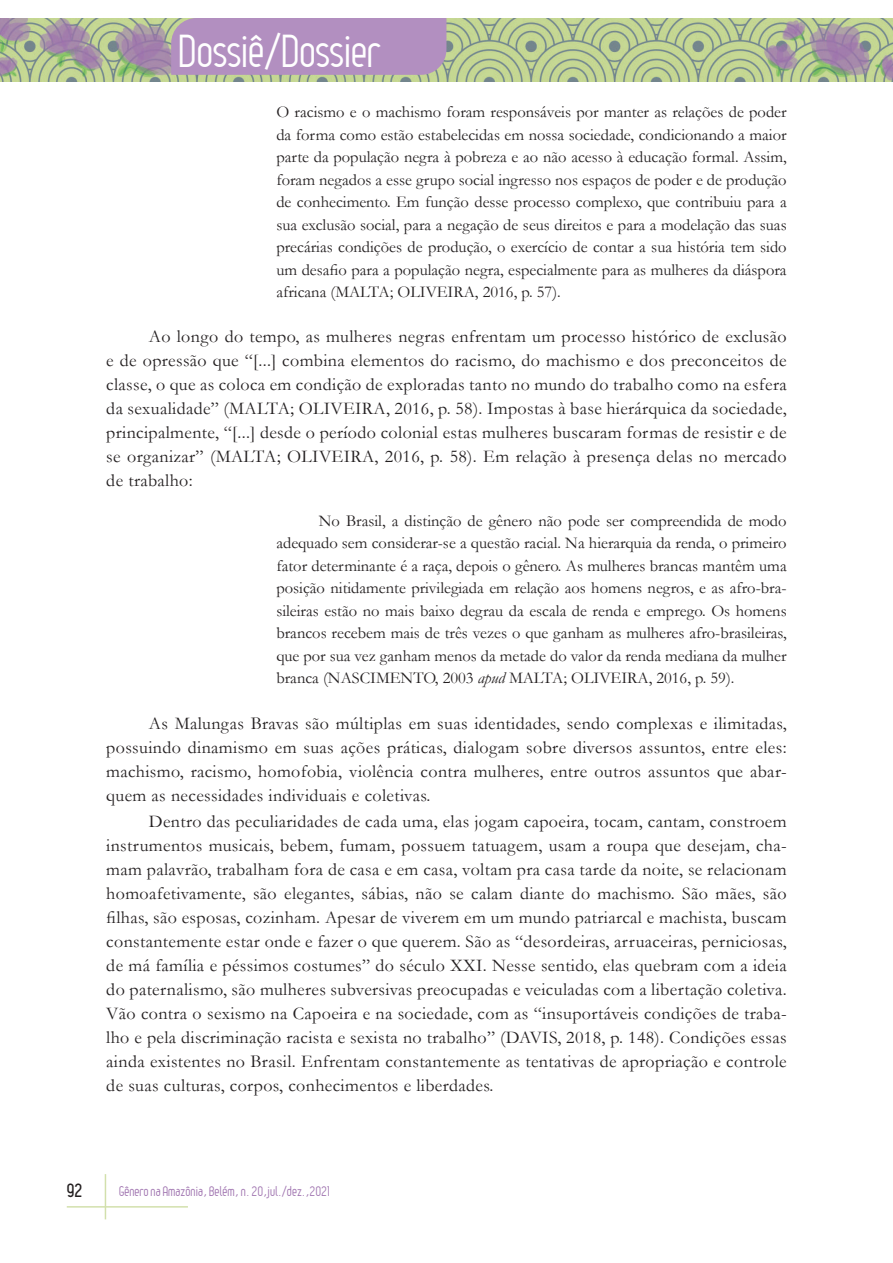
<style>
.page{position:relative;width:893px;height:1263px;background:#fff}
.page>*{position:absolute;margin:0;border:0;box-sizing:border-box;transform-origin:0 0}
.t1{font:45px "Leger";letter-spacing:-.01em;color:#fff}
.Texto{font:18px/24px "Garamond";letter-spacing:.02em;color:#231f20;text-align:justify}
.t2{font:700 18px "Leger";color:#231f20}
.Citação{font:16.5px/22.5px "Garamond";color:#231f20;text-align:justify}
.t3{font:13.5px "Leger";color:#9f73af}
.s1{font-style:italic}
</style>
<div class="page">
<hr style="left:105px;top:1174px;width:1px;height:45px;background:#d2e0ac">
<hr style="left:67px;top:1206px;width:121px;height:1px;background:#d2e0ac">
<img style="left:0;top:18px;width:893px;height:64px">
<div style="left:171px;top:18px;width:275px;height:57px;background:#b28fc0"></div>
<p class="t1" style="left:179px;top:26px;width:203px">Dossiê/Dossier</p>
<p class="Citação" style="left:276px;top:100px;width:512px">O racismo e o machismo foram responsáveis por manter as relações de poder da forma como estão estabelecidas em nossa sociedade, condicionando a maior parte da população negra à pobreza e ao não acesso à educação formal. Assim, foram negados a esse grupo social ingresso nos espaços de poder e de produção de conhecimento. Em função desse processo complexo, que contribuiu para a sua exclusão social, para a negação de seus direitos e para a modelação das suas precárias condições de produção, o exercício de contar a sua história tem sido um desafio para a população negra, especialmente para as mulheres da diáspora africana (MALTA; OLIVEIRA, 2016, p. 57).</p>
<p class="Texto" style="left:106px;top:324px;width:682px;text-indent:43px">Ao longo do tempo, as mulheres negras enfrentam um processo histórico de exclusão e de opressão que “[...] combina elementos do racismo, do machismo e dos preconceitos de classe, o que as coloca em condição de exploradas tanto no mundo do trabalho como na esfera da sexualidade” (MALTA; OLIVEIRA, 2016, p. 58). Impostas à base hierárquica da sociedade, principalmente, “[...] desde o período colonial estas mulheres buscaram formas de resistir e de se organizar” (MALTA; OLIVEIRA, 2016, p. 58). Em relação à presença delas no mercado de trabalho:</p>
<p class="Citação" style="left:276px;top:509px;width:512px;text-indent:43px">No Brasil, a distinção de gênero não pode ser compreendida de modo adequado sem considerar-se a questão racial. Na hierarquia da renda, o primeiro fator determinante é a raça, depois o gênero. As mulheres brancas mantêm uma posição nitidamente privilegiada em relação aos homens negros, e as afro-bra&shy;sileiras estão no mais baixo degrau da escala de renda e emprego. Os homens brancos recebem mais de três vezes o que ganham as mulheres afro-brasileiras, que por sua vez ganham menos da metade do valor da renda mediana da mulher branca (NASCIMENTO, 2003 <span class="s1">apud</span> MALTA; OLIVEIRA, 2016, p. 59).</p>
<p class="Texto" style="left:106px;top:711px;width:682px;text-indent:43px">As Malungas Bravas são múltiplas em suas identidades, sendo complexas e ilimitadas, possuindo dinamismo em suas ações práticas, dialogam sobre diversos assuntos, entre eles: machismo, racismo, homofobia, violência contra mulheres, entre outros assuntos que abar&shy;quem as necessidades individuais e coletivas.</p>
<p class="Texto" style="left:106px;top:809px;width:682px;text-indent:43px">Dentro das peculiaridades de cada uma, elas jogam capoeira, tocam, cantam, constroem instrumentos musicais, bebem, fumam, possuem tatuagem, usam a roupa que desejam, cha&shy;mam palavrão, trabalham fora de casa e em casa, voltam pra casa tarde da noite, se relacionam homoafetivamente, são elegantes, sábias, não se calam diante do machismo. São mães, são filhas, são esposas, cozinham. Apesar de viverem em um mundo patriarcal e machista, buscam constantemente estar onde e fazer o que querem. São as “desordeiras, arruaceiras, perniciosas, de má família e péssimos costumes” do século XXI. Nesse sentido, elas quebram com a ideia do paternalismo, são mulheres subversivas preocupadas e veiculadas com a libertação coletiva.<br>Vão contra o sexismo na Capoeira e na sociedade, com as “insuportáveis condições de traba&shy;lho e pela discriminação racista e sexista no trabalho” (DAVIS, 2018, p. 148). Condições essas ainda existentes no Brasil. Enfrentam constantemente as tentativas de apropriação e controle de suas culturas, corpos, conhecimentos e liberdades.</p>
<p class="t2" style="left:67px;top:1180px;width:17px">92</p>
<p class="t3" style="left:119px;top:1183px;width:213px">Gênero na Amazônia, Belém, n. 20,jul./dez.,2021</p>
</div>
